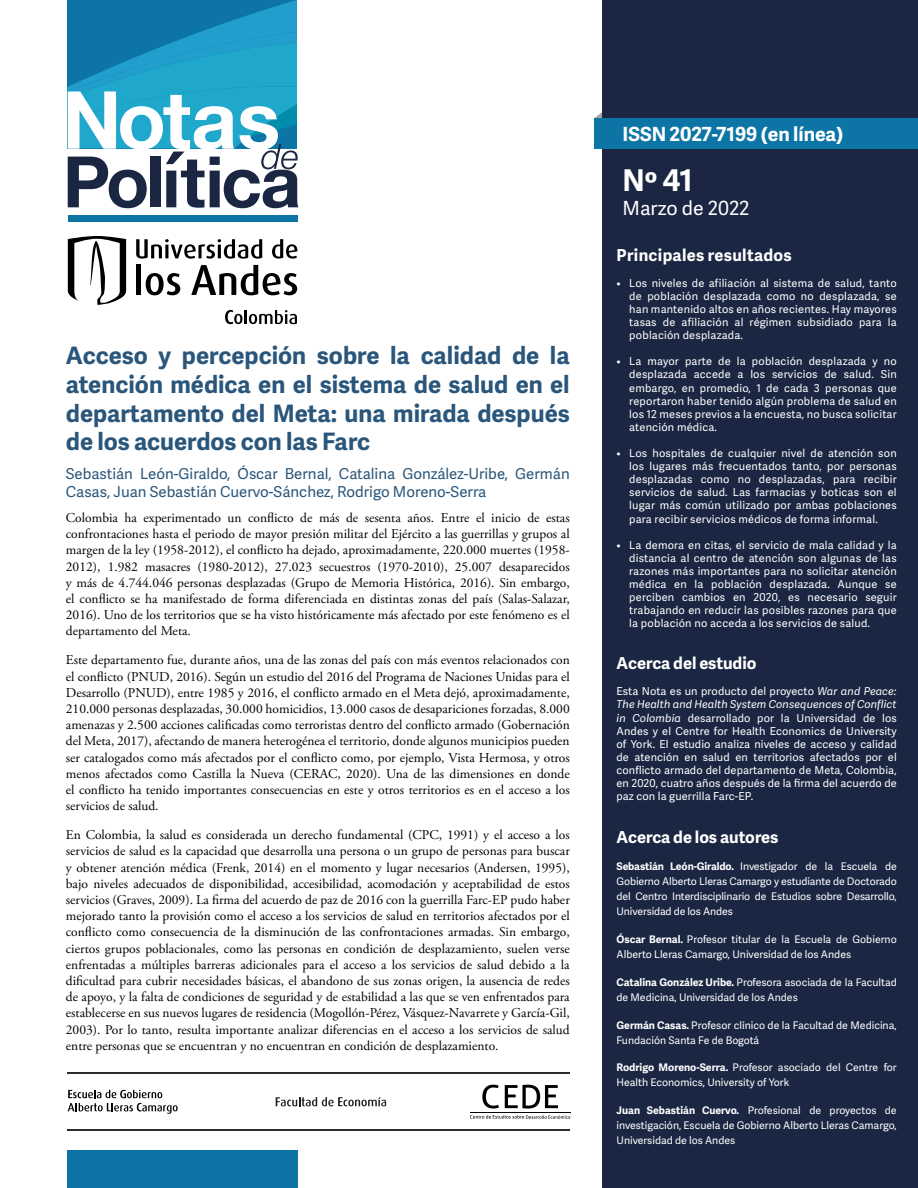
<style>
.page{position:relative;width:918px;height:1188px;background:#fff}
.page>*{position:absolute;margin:0;border:0;box-sizing:border-box;transform-origin:0 0}
.t1{font:700 30px "Adelle Sans";color:#fff}
.t2{font:700 24px/28.8px "Adelle Sans";color:#29567a;text-align:justify}
.t3{font:700 19.5px "Adelle Sans";color:#fff}
.t4{font:19.5px "Adelle Sans";color:#fff}
.t5{font:700 16.5px "Adelle Sans";color:#fff}
.t6{font:700 16.5px "Adelle Sans";letter-spacing:.02em;color:#fff}
.t7{font:15px/18px "Adelle Sans";color:#29567a}
.t8{font:13.5px/16.2px "Adobe Garamond Pro";color:#000;text-align:justify}
.t9{font:10.95px/13.2px "Adelle Sans";letter-spacing:.02em;color:#fff;text-align:justify}
.t10{font:10.5px/15px "Adelle Sans";color:#fff}
.s1{font-style:italic}
.s2{font-weight:700}
</style>
<div class="page">
<svg style="left:595px;top:112px;width:7px;height:6px"></svg>
<div style="left:602px;top:0;width:316px;height:1188px;background:#1a2642"></div>
<div style="left:594px;top:118px;width:324px;height:31px;background:#0d75a6"></div>
<div style="left:67px;top:1150px;width:231px;height:38px;background:#0d75a6"></div>
<div style="left:68px;top:215px;width:229px;height:7px;background:#0d75a6"></div>
<svg style="left:67px;top:0;width:232px;height:208px"></svg>
<svg style="left:276px;top:1097px;width:110px;height:9px"></svg>
<svg style="left:68px;top:1090px;width:110px;height:24px"></svg>
<hr style="left:68px;top:1129px;width:502px;height:2px;background:#2e2b2e">
<hr style="left:68px;top:1072px;width:502px;height:2px;background:#2e2b2e">
<svg style="left:68px;top:236px;width:58px;height:69px"></svg>
<svg style="left:272px;top:239px;width:25px;height:20px"></svg>
<div style="left:136px;top:265px;width:5px;height:30px;background:#000"></div>
<svg style="left:146px;top:273px;width:34px;height:22px"></svg>
<svg style="left:191px;top:265px;width:106px;height:30px"></svg>
<svg style="left:136px;top:239px;width:126px;height:20px"></svg>
<svg style="left:225px;top:310px;width:72px;height:14px"></svg>
<svg style="left:482px;top:1085px;width:17px;height:24px"></svg>
<svg style="left:505px;top:1085px;width:53px;height:24px"></svg>
<hr style="left:470px;top:1112px;width:100px;height:1px;background:#000">
<svg style="left:470px;top:1115px;width:100px;height:4px"></svg>
<h2 class="t2" style="left:66px;top:340px;width:505px">Acceso y percepción sobre la calidad de la atención médica en el sistema de salud en el departamento del Meta: una mirada después de los acuerdos con las Farc</h2>
<p class="t7" style="left:66px;top:464px;width:505px">Sebastián León-Giraldo, Óscar Bernal, Catalina González-Uribe, Germán<br>Casas, Juan Sebastián Cuervo-Sánchez, Rodrigo Moreno-Serra</p>
<p class="t8" style="left:66px;top:510px;width:505px">Colombia ha experimentado un conflicto de más de sesenta años. Entre el inicio de estas confrontaciones hasta el periodo de mayor presión militar del Ejército a las guerrillas y grupos al margen de la ley (1958-2012), el conflicto ha dejado, aproximadamente, 220.000 muertes (1958- 2012), 1.982 masacres (1980-2012), 27.023 secuestros (1970-2010), 25.007 desaparecidos y más de 4.744.046 personas desplazadas (Grupo de Memoria Histórica, 2016). Sin embargo, el conflicto se ha manifestado de forma diferenciada en distintas zonas del país (Salas-Salazar, 2016). Uno de los territorios que se ha visto históricamente más afectado por este fenómeno es el departamento del Meta.</p>
<p class="t8" style="left:66px;top:652px;width:505px">Este departamento fue, durante años, una de las zonas del país con más eventos relacionados con el conflicto (PNUD, 2016). Según un estudio del 2016 del Programa de Naciones Unidas para el Desarrollo (PNUD), entre 1985 y 2016, el conflicto armado en el Meta dejó, aproximadamente, 210.000 personas desplazadas, 30.000 homicidios, 13.000 casos de desapariciones forzadas, 8.000 amenazas y 2.500 acciones calificadas como terroristas dentro del conflicto armado (Gobernación del Meta, 2017), afectando de manera heterogénea el territorio, donde algunos municipios pueden ser catalogados como más afectados por el conflicto como, por ejemplo, Vista Hermosa, y otros menos afectados como Castilla la Nueva (CERAC, 2020). Una de las dimensiones en donde el conflicto ha tenido importantes consecuencias en este y otros territorios es en el acceso a los servicios de salud.</p>
<p class="t8" style="left:66px;top:827px;width:505px">En Colombia, la salud es considerada un derecho fundamental (CPC, 1991) y el acceso a los servicios de salud es la capacidad que desarrolla una persona o un grupo de personas para buscar y obtener atención médica (Frenk, 2014) en el momento y lugar necesarios (Andersen, 1995), bajo niveles adecuados de disponibilidad, accesibilidad, acomodación y aceptabilidad de estos servicios (Graves, 2009). La firma del acuerdo de paz de 2016 con la guerrilla Farc-EP pudo haber mejorado tanto la provisión como el acceso a los servicios de salud en territorios afectados por el conflicto como consecuencia de la disminución de las confrontaciones armadas. Sin embargo, ciertos grupos poblacionales, como las personas en condición de desplazamiento, suelen verse enfrentadas a múltiples barreras adicionales para el acceso a los servicios de salud debido a la dificultad para cubrir necesidades básicas, el abandono de sus zonas origen, la ausencia de redes de apoyo, y la falta de condiciones de seguridad y de estabilidad a las que se ven enfrentados para establecerse en sus nuevos lugares de residencia (Mogollón-Pérez, Vásquez-Navarrete y García-Gil, 2003). Por lo tanto, resulta importante analizar diferencias en el acceso a los servicios de salud entre personas que se encuentran y no encuentran en condición de desplazamiento.</p>
<h3 class="t3" style="left:623px;top:120px;width:223px">ISSN 2027-7199 (en línea)</h3>
<h1 class="t1" style="left:623px;top:159px;width:72px">Nº 41</h1>
<h3 class="t4" style="left:623px;top:194px;width:128px">Marzo de 2022</h3>
<p class="t6" style="left:617px;top:243px;width:177px">Principales resultados</p>
<p class="t9" style="left:629px;top:276px;width:269px;text-indent:-13px">• Los niveles de afiliación al sistema de salud, tanto de población desplazada como no desplazada, se han mantenido altos en años recientes. Hay mayores tasas de afiliación al régimen subsidiado para la población desplazada.</p>
<p class="t9" style="left:629px;top:354px;width:269px;text-indent:-13px">• La mayor parte de la población desplazada y no desplazada accede a los servicios de salud. Sin embargo, en promedio, 1 de cada 3 personas que reportaron haber tenido algún problema de salud en los 12 meses previos a la encuesta, no busca solicitar atención médica.</p>
<p class="t9" style="left:629px;top:446px;width:269px;text-indent:-13px">• Los hospitales de cualquier nivel de atención son los lugares más frecuentados tanto, por personas desplazadas como no desplazadas, para recibir servicios de salud. Las farmacias y boticas son el lugar más común utilizado por ambas poblaciones para recibir servicios médicos de forma informal.</p>
<p class="t9" style="left:629px;top:538px;width:269px;text-indent:-13px">• La demora en citas, el servicio de mala calidad y la distancia al centro de atención son algunas de las razones más importantes para no solicitar atención médica en la población desplazada. Aunque se perciben cambios en 2020, es necesario seguir trabajando en reducir las posibles razones para que la población no acceda a los servicios de salud.</p>
<p class="t5" style="left:617px;top:651px;width:141px">Acerca del estudio</p>
<p class="t9" style="left:617px;top:684px;width:282px">Esta Nota es un producto del proyecto <span class="s1">War and Peace:<br>The Health and Health System Consequences of Conflict in Colombia</span> desarrollado por la Universidad de los Andes y el Centre for Health Economics de University of York. El estudio analiza niveles de acceso y calidad de atención en salud en territorios afectados por el conflicto armado del departamento de Meta, Colombia, en 2020, cuatro años después de la firma del acuerdo de paz con la guerrilla Farc-EP.</p>
<p class="t5" style="left:617px;top:825px;width:163px">Acerca de los autores</p>
<p class="t10" style="left:617px;top:859px;width:282px;text-align:justify"><span class="s2">Sebastián León-Giraldo.</span> Investigador de la Escuela de Gobierno Alberto Lleras Camargo y estudiante de Doctorado del Centro Interdisciplinario de Estudios sobre Desarrollo, Universidad de los Andes</p>
<p class="t10" style="left:617px;top:932px;width:282px"><span class="s2">Óscar Bernal.</span> Profesor titular de la Escuela de Gobierno<br>Alberto Lleras Camargo, Universidad de los Andes</p>
<p class="t10" style="left:617px;top:974px;width:282px"><span class="s2">Catalina González Uribe.</span> Profesora asociada de la Facultad de Medicina, Universidad de los Andes</p>
<p class="t10" style="left:617px;top:1017px;width:282px"><span class="s2">Germán Casas.</span> Profesor clínico de la Facultad de Medicina,<br>Fundación Santa Fe de Bogotá</p>
<p class="t10" style="left:617px;top:1060px;width:282px"><span class="s2">Rodrigo Moreno-Serra.</span> Profesor asociado del Centre for<br>Health Economics, University of York</p>
<p class="t10" style="left:617px;top:1103px;width:282px;text-align:justify"><span class="s2">Juan Sebastián Cuervo.</span> Profesional de proyectos de investigación, Escuela de Gobierno Alberto Lleras Camargo, Universidad de los Andes</p>
</div>
